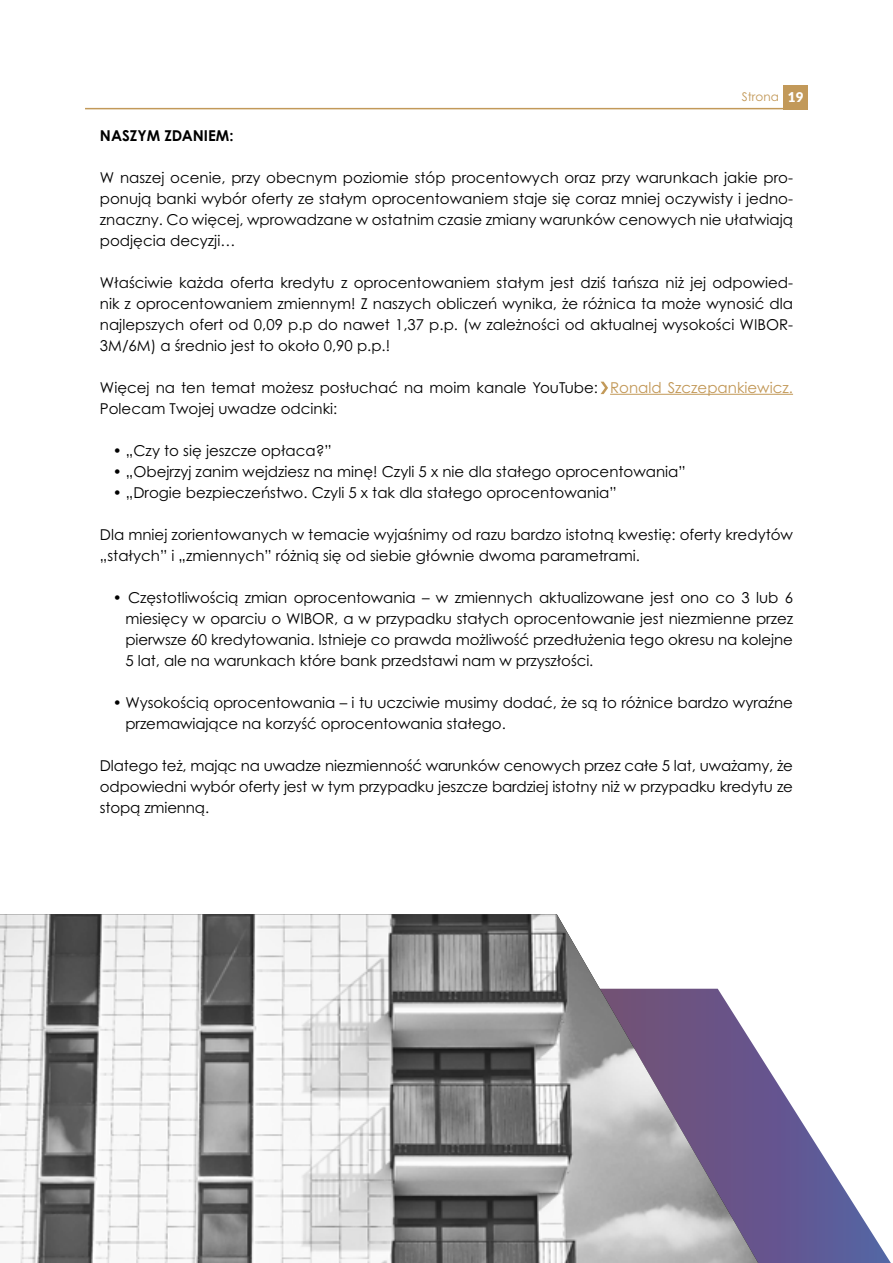
<style>
.page{position:relative;width:893px;height:1263px;background:#fff}
.page>*{position:absolute;margin:0;border:0;box-sizing:border-box;transform-origin:0 0}
.t1{font:15px/21px "Century Gothic Pro";color:#000;text-align:justify}
.t2{font:700 15px "Century Gothic Pro";color:#000}
.t3{font:12px "Century Gothic Pro";color:#c29857}
.s1{font-family:"Lato";font-weight:900;font-size:13.5px;color:#fff}
.s2{color:#c29857}
</style>
<div class="page">
<div style="left:784px;top:85px;width:24px;height:24px;background:#c29959"></div>
<hr style="left:85px;top:108px;width:723px;height:1px;background:#c29959">
<svg style="left:758px;top:1052px;width:133px;height:211px"></svg>
<hr style="left:610px;top:394px;width:183px;height:1px;background:#c29857">
<img style="left:0;top:914px;width:758px;height:349px">
<svg style="left:601px;top:382px;width:7px;height:12px"></svg>
<p class="t3" style="left:742px;top:89px;width:63px">Strona <span class="s1">19</span></p>
<p class="t2" style="left:100px;top:126px;width:135px">NASZYM ZDANIEM:</p>
<p class="t1" style="left:100px;top:167px;width:695px">W naszej ocenie, przy obecnym poziomie stóp procentowych oraz przy warunkach jakie pro&shy;ponują banki wybór oferty ze stałym oprocentowaniem staje się coraz mniej oczywisty i jedno&shy;znaczny. Co więcej, wprowadzane w ostatnim czasie zmiany warunków cenowych nie ułatwiają podjęcia decyzji…</p>
<p class="t1" style="left:100px;top:272px;width:695px">Właściwie każda oferta kredytu z oprocentowaniem stałym jest dziś tańsza niż jej odpowied&shy;nik z oprocentowaniem zmiennym! Z naszych obliczeń wynika, że różnica ta może wynosić dla najlepszych ofert od 0,09 p.p do nawet 1,37 p.p. (w zależności od aktualnej wysokości WIBOR-3M/6M) a średnio jest to około 0,90 p.p.!</p>
<p class="t1" style="left:100px;top:377px;width:695px">Więcej na ten temat możesz posłuchać na moim kanale YouTube: <span class="s2">Ronald Szczepankiewicz.<br></span>Polecam Twojej uwadze odcinki:</p>
<p class="t1" style="left:113px;top:440px;width:221px">• „Czy to się jeszcze opłaca?”</p>
<p class="t1" style="left:113px;top:461px;width:575px">• „Obejrzyj zanim wejdziesz na minę! Czyli 5 x nie dla stałego oprocentowania”</p>
<p class="t1" style="left:113px;top:482px;width:505px">• „Drogie bezpieczeństwo. Czyli 5 x tak dla stałego oprocentowania”</p>
<p class="t1" style="left:100px;top:524px;width:695px">Dla mniej zorientowanych w temacie wyjaśnimy od razu bardzo istotną kwestię: oferty kredytów „stałych” i „zmiennych” różnią się od siebie głównie dwoma parametrami.</p>
<p class="t1" style="left:125px;top:587px;width:669px;text-indent:-13px">• Częstotliwością zmian oprocentowania – w zmiennych aktualizowane jest ono co 3 lub 6 miesięcy w oparciu o WIBOR, a w przypadku stałych oprocentowanie jest niezmienne przez pierwsze 60 kredytowania. Istnieje co prawda możliwość przedłużenia tego okresu na kolejne 5 lat, ale na warunkach które bank przedstawi nam w przyszłości.</p>
<p class="t1" style="left:125px;top:692px;width:669px;text-indent:-13px">• Wysokością oprocentowania – i tu uczciwie musimy dodać, że są to różnice bardzo wyraźne przemawiające na korzyść oprocentowania stałego.</p>
<p class="t1" style="left:100px;top:755px;width:695px">Dlatego też, mając na uwadze niezmienność warunków cenowych przez całe 5 lat, uważamy, że odpowiedni wybór oferty jest w tym przypadku jeszcze bardziej istotny niż w przypadku kredytu ze stopą zmienną.</p>
</div>
